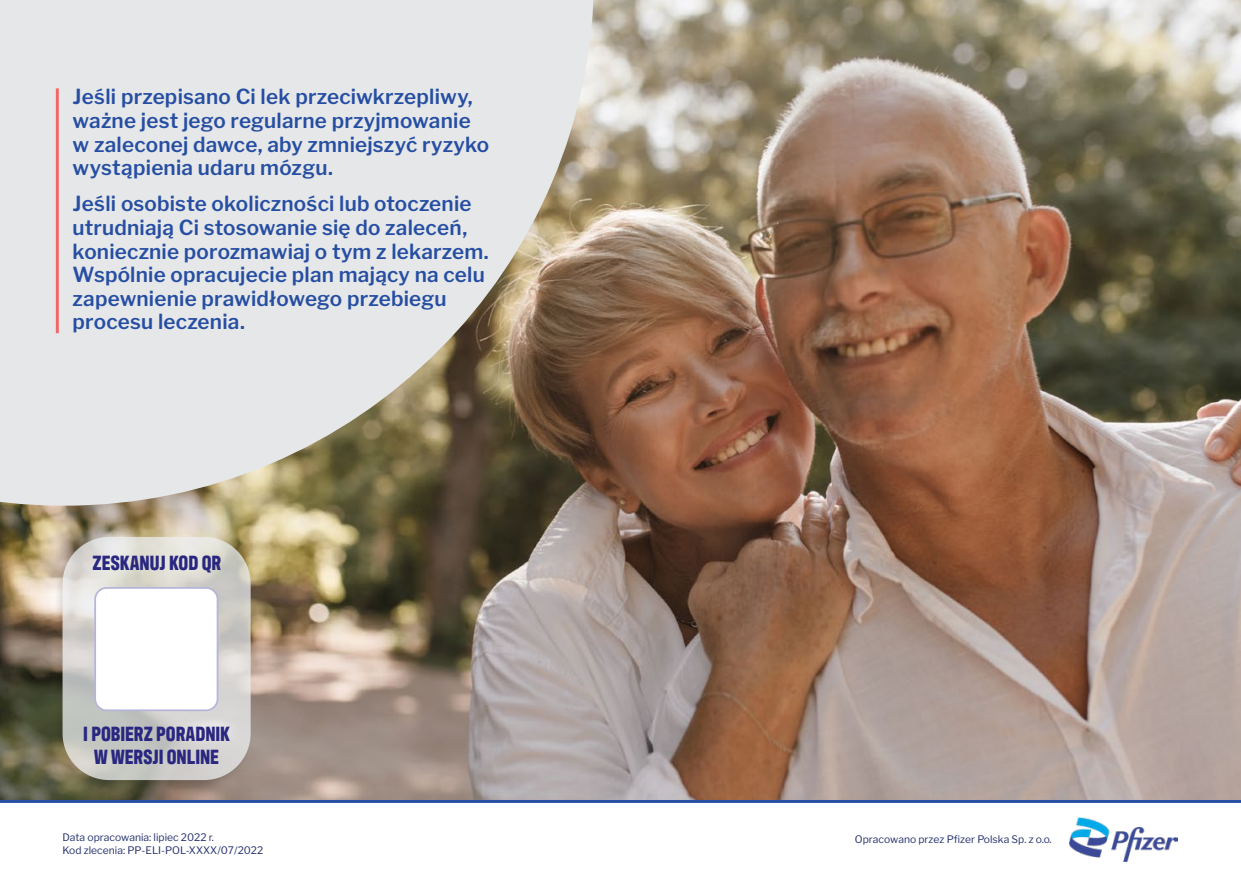
<style>
.page{position:relative;width:1241px;height:874px;background:#fff}
.page>*{position:absolute;margin:0;border:0;box-sizing:border-box;transform-origin:0 0}
.Sub-head{font:700 21px/22.8px "Antarctican Headline";color:#292780;text-align:center}
.Call-out_Libre{font:600 20.65px/23.6px "Libre Franklin";letter-spacing:.01em;color:#264ea2}
.Date_Job_code{font:10.33px "Libre Franklin";color:#26326f}
</style>
<div class="page">
<img style="left:0;top:0;width:1240px;height:799px">
<div style="left:54px;top:535px;width:199px;height:254px;background:#231f20;opacity:.15"></div>
<svg style="left:63px;top:536px;width:188px;height:243px;background:#d3d2ce"></svg>
<svg style="left:0;top:0;width:594px;height:505px;background:#d0ceca"></svg>
<hr style="left:0;top:799px;width:1240px;height:3px;background:#264ea2">
<hr style="left:56px;top:88px;width:3px;height:245px;background:#f16667">
<div style="left:95px;top:587px;width:122px;height:123px;background:#fff;border-radius:11px"></div>
<div style="left:94px;top:586px;width:124px;height:124px;border:2px solid #b6b5d9;border-radius:11px"></div>
<img style="left:1069px;top:817px;width:108px;height:44px">
<p class="Call-out_Libre" style="left:73px;top:85px;width:418px">Jeśli przepisano Ci lek przeciwkrzepliwy, ważne jest jego regularne przyjmowanie w zaleconej dawce, aby zmniejszyć ryzyko wystąpienia udaru mózgu.</p>
<p class="Call-out_Libre" style="left:73px;top:192px;width:418px">Jeśli osobiste okoliczności lub otoczenie utrudniają Ci stosowanie się do zaleceń, koniecznie porozmawiaj o tym z lekarzem.<br>Wspólnie opracujecie plan mający na celu zapewnienie prawidłowego przebiegu procesu leczenia.</p>
<p class="Sub-head" style="left:93px;top:550px;width:130px">ZESKANUJ KOD QR</p>
<p class="Sub-head" style="left:83px;top:721px;width:148px">I POBIERZ PORADNIK<br>W WERSJI ONLINE</p>
<p class="Date_Job_code" style="left:63px;top:830px;width:153px">Data opracowania: lipiec 2022 r.</p>
<p class="Date_Job_code" style="left:63px;top:843px;width:202px">Kod zlecenia: PP-ELI-POL-XXXX/07/2022</p>
<p class="Date_Job_code" style="left:854px;top:833px;width:198px">Opracowano przez Pfizer Polska Sp. z o.o.</p>
</div>
